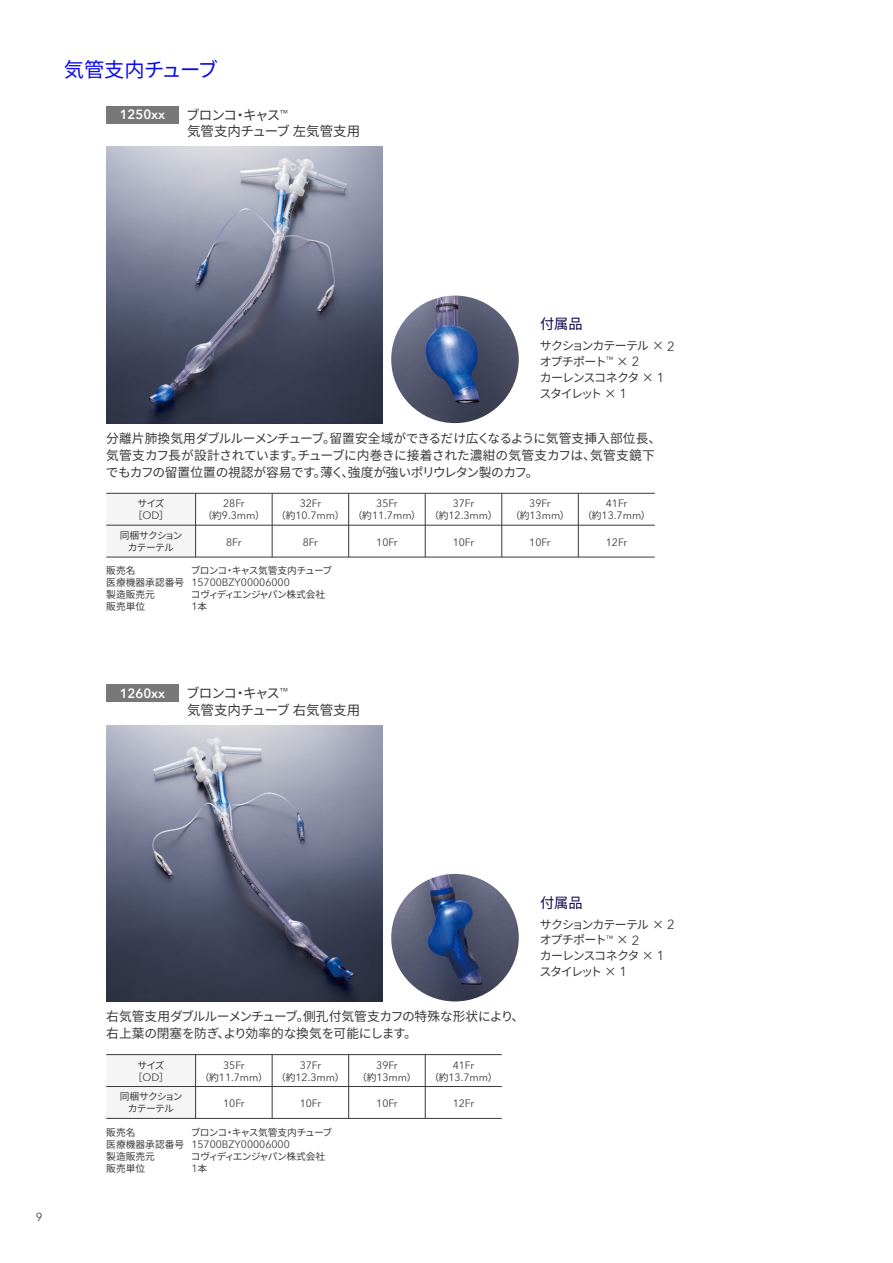
<style>
.page{position:relative;width:893px;height:1263px;background:#fff}
.page>*{position:absolute;margin:0;border:0;box-sizing:border-box;transform-origin:0 0}
.t1{font:20.25px "Noto Sans JP";letter-spacing:-.035em;color:#0707f0}
.t2{font:14.25px "Noto Sans JP";color:#0e064b}
.t3{font:13.5px/16.5px "Noto Sans JP";letter-spacing:-.035em;color:#393939}
.t4{font:600 12.9px "Avenir Next World";color:#fff}
.t5{font:12.75px/17.2px "Noto Sans JP";letter-spacing:-.015em;color:#393939}
.t6{font:12px/15.8px "Noto Sans JP";letter-spacing:-.095em;color:#393939}
.t7{font:11.4px "Avenir Next World";color:#393939}
.t8{font:10.5px/12px "Avenir Next World";color:#393939;text-align:center}
.t9{font:9.75px/12px "Noto Sans JP";letter-spacing:-.055em;color:#393939;text-align:center}
.t10{font:9.75px "Noto Sans JP";letter-spacing:-.08em;color:#393939}
.t11{font:9.75px/12px "Noto Sans JP";letter-spacing:-.075em;color:#393939;text-align:center}
.s1{font-family:"Avenir Next World";font-size:12.9px}
.s2{font-family:"Avenir Next World";font-size:10.5px}
.s3{font-family:"Noto Sans JP";font-size:9.75px}
</style>
<div class="page">
<div style="left:106px;top:493px;width:90px;height:64px;background:#f5f5f5"></div>
<hr style="left:106px;top:493px;width:549px;height:1px;background:#393939">
<hr style="left:106px;top:557px;width:549px;height:1px;background:#393939">
<hr style="left:106px;top:525px;width:549px;height:1px;background:#393939">
<hr style="left:195px;top:493px;width:1px;height:64px;background:#393939">
<hr style="left:272px;top:493px;width:1px;height:64px;background:#393939">
<hr style="left:348px;top:493px;width:1px;height:64px;background:#393939">
<hr style="left:425px;top:493px;width:1px;height:64px;background:#393939">
<hr style="left:501px;top:493px;width:1px;height:64px;background:#393939">
<hr style="left:578px;top:493px;width:1px;height:64px;background:#393939">
<div style="left:106px;top:1054px;width:90px;height:64px;background:#f5f5f5"></div>
<hr style="left:106px;top:1054px;width:396px;height:1px;background:#393939">
<hr style="left:106px;top:1118px;width:396px;height:1px;background:#393939">
<hr style="left:106px;top:1086px;width:396px;height:1px;background:#393939">
<hr style="left:195px;top:1054px;width:1px;height:64px;background:#393939">
<hr style="left:272px;top:1054px;width:1px;height:64px;background:#393939">
<hr style="left:348px;top:1054px;width:1px;height:64px;background:#393939">
<hr style="left:425px;top:1054px;width:1px;height:64px;background:#393939">
<img style="left:106px;top:147px;width:277px;height:276px">
<img style="left:106px;top:725px;width:277px;height:276px">
<div style="left:106px;top:106px;width:73px;height:17px;background:#787878"></div>
<div style="left:106px;top:685px;width:73px;height:17px;background:#787878"></div>
<img style="left:391px;top:296px;width:128px;height:127px;border-radius:64px">
<img style="left:391px;top:874px;width:128px;height:127px;border-radius:64px">
<h1 class="t1" style="left:64px;top:59px;width:156px">気管支内チューブ</h1>
<p class="t4" style="left:120px;top:107px;width:47px">1250xx</p>
<p class="t3" style="left:186px;top:107px;width:176px">ブロンコ・キャス<sup>™<br></sup>気管支内チューブ左気管支用</p>
<h2 class="t2" style="left:540px;top:316px;width:44px">付属品</h2>
<p class="t6" style="left:539px;top:338px;width:137px">サクションカテーテル × <span class="s1">2</span>オプチポート<sup>™</sup> × <span class="s1">2<br></span>カーレンスコネクタ × <span class="s1">1</span>スタイレット × <span class="s1">1</span></p>
<p class="t5" style="left:106px;top:430px;width:557px">分離片肺換気用ダブルルーメンチューブ。留置安全域ができるだけ広くなるように気管支挿入部位長、気管支カフ長が設計されています。チューブに内巻きに接着された濃紺の気管支カフは、気管支鏡下でもカフの留置位置の視認が容易です。薄く、強度が強いポリウレタン製のカフ。</p>
<p class="t9" style="left:133px;top:498px;width:38px">サイズ［<span class="s2">OD</span>］</p>
<p class="t11" style="left:120px;top:530px;width:64px">同梱サクションカテーテル</p>
<p class="t8" style="left:203px;top:498px;width:64px">28Fr<br><span class="s3">（約</span>9.3mm<span class="s3">）</span></p>
<p class="t8" style="left:276px;top:498px;width:70px">32Fr<br><span class="s3">（約</span>10.7mm<span class="s3">）</span></p>
<p class="t8" style="left:353px;top:498px;width:70px">35Fr<br><span class="s3">（約</span>11.7mm<span class="s3">）</span></p>
<p class="t8" style="left:429px;top:498px;width:70px">37Fr<br><span class="s3">（約</span>12.3mm<span class="s3">）</span></p>
<p class="t8" style="left:510px;top:498px;width:61px">39Fr<br><span class="s3">（約</span>13mm<span class="s3">）</span></p>
<p class="t8" style="left:582px;top:498px;width:70px">41Fr<br><span class="s3">（約</span>13.7mm<span class="s3">）</span></p>
<p class="t8" style="left:226px;top:536px;width:17px">8Fr</p>
<p class="t8" style="left:303px;top:536px;width:17px">8Fr</p>
<p class="t8" style="left:376px;top:536px;width:23px">10Fr</p>
<p class="t8" style="left:453px;top:536px;width:23px">10Fr</p>
<p class="t8" style="left:529px;top:536px;width:23px">10Fr</p>
<p class="t8" style="left:606px;top:536px;width:23px">12Fr</p>
<p class="t9" style="left:106px;top:565px;width:31px">販売名</p>
<p class="t10" style="left:191px;top:565px;width:143px">ブロンコ・キャス気管支内チューブ</p>
<p class="t8" style="left:106px;top:577px;width:185px"><span class="s3">医療機器承認番号</span> 15700BZY00006000</p>
<p class="t9" style="left:106px;top:589px;width:50px">製造販売元</p>
<p class="t9" style="left:191px;top:589px;width:136px">コヴィディエンジャパン株式会社</p>
<p class="t9" style="left:106px;top:601px;width:40px">販売単位</p>
<p class="t8" style="left:191px;top:601px;width:17px">1<span class="s3">本</span></p>
<p class="t4" style="left:120px;top:685px;width:47px">1260xx</p>
<p class="t3" style="left:186px;top:685px;width:176px">ブロンコ・キャス<sup>™<br></sup>気管支内チューブ右気管支用</p>
<p class="t7" style="left:36px;top:1208px;width:8px">9</p>
<p class="t5" style="left:106px;top:1008px;width:419px">右気管支用ダブルルーメンチューブ。側孔付気管支カフの特殊な形状により、右上葉の閉塞を防ぎ、より効率的な換気を可能にします。</p>
<p class="t9" style="left:133px;top:1059px;width:38px">サイズ［<span class="s2">OD</span>］</p>
<p class="t11" style="left:120px;top:1091px;width:64px">同梱サクションカテーテル</p>
<p class="t8" style="left:200px;top:1059px;width:70px">35Fr<br><span class="s3">（約</span>11.7mm<span class="s3">）</span></p>
<p class="t8" style="left:276px;top:1059px;width:70px">37Fr<br><span class="s3">（約</span>12.3mm<span class="s3">）</span></p>
<p class="t8" style="left:357px;top:1059px;width:61px">39Fr<br><span class="s3">（約</span>13mm<span class="s3">）</span></p>
<p class="t8" style="left:429px;top:1059px;width:70px">41Fr<br><span class="s3">（約</span>13.7mm<span class="s3">）</span></p>
<p class="t8" style="left:223px;top:1098px;width:23px">10Fr</p>
<p class="t8" style="left:300px;top:1098px;width:23px">10Fr</p>
<p class="t8" style="left:376px;top:1098px;width:23px">10Fr</p>
<p class="t8" style="left:453px;top:1098px;width:23px">12Fr</p>
<p class="t9" style="left:106px;top:1126px;width:31px">販売名</p>
<p class="t10" style="left:191px;top:1126px;width:143px">ブロンコ・キャス気管支内チューブ</p>
<p class="t8" style="left:106px;top:1138px;width:185px"><span class="s3">医療機器承認番号</span> 15700BZY00006000</p>
<p class="t9" style="left:106px;top:1150px;width:50px">製造販売元</p>
<p class="t9" style="left:191px;top:1150px;width:136px">コヴィディエンジャパン株式会社</p>
<p class="t9" style="left:106px;top:1162px;width:40px">販売単位</p>
<p class="t8" style="left:191px;top:1162px;width:17px">1<span class="s3">本</span></p>
<h2 class="t2" style="left:540px;top:894px;width:44px">付属品</h2>
<p class="t6" style="left:539px;top:917px;width:137px">サクションカテーテル × <span class="s1">2</span>オプチポート<sup>™</sup> × <span class="s1">2<br></span>カーレンスコネクタ × <span class="s1">1</span>スタイレット × <span class="s1">1</span></p>
</div>
